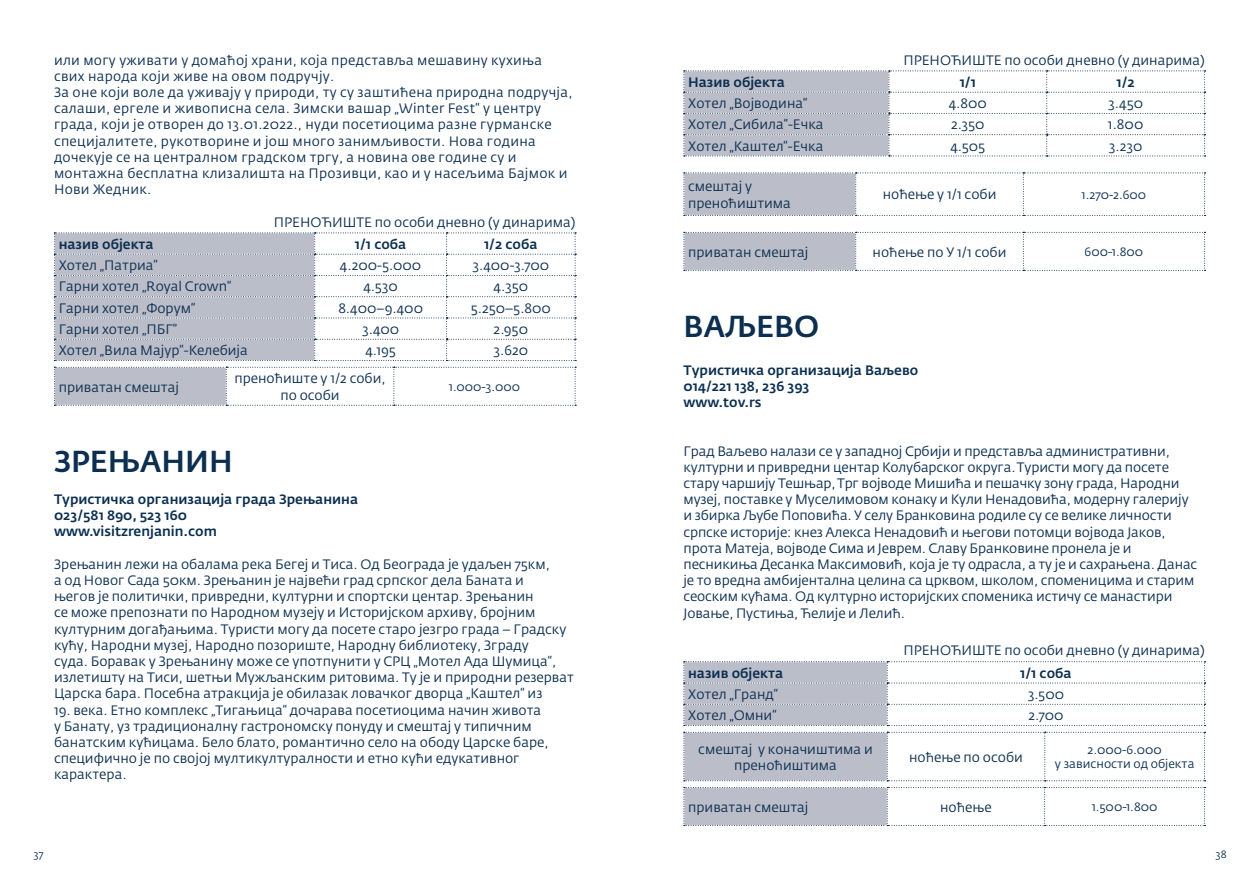
<style>
.page{position:relative;width:1259px;height:893px;background:#fff}
.page>*{position:absolute;margin:0;border:0;box-sizing:border-box;transform-origin:0 0}
.t1{font:500 30px "Fedra Sans Pro";color:#0c2f50}
.t2{font:13.5px/16.2px "Fedra Sans Pro";color:#0c2f50}
.t3{font:13.5px/16.2px "Fedra Sans Pro";letter-spacing:.02em;color:#0c2f50}
.t4{font:500 13.5px/16.2px "Fedra Sans Pro";color:#0c2f50}
.t5{font:12px/14.4px "Fedra Sans Pro";color:#0c2f50;text-align:center}
.t6{font:10.5px "Fedra Sans Pro";color:#0c2f50}
</style>
<div class="page">
<svg style="left:54px;top:233px;width:522px;height:128px"></svg>
<svg style="left:54px;top:367px;width:522px;height:39px"></svg>
<svg style="left:683px;top:71px;width:522px;height:86px"></svg>
<svg style="left:683px;top:173px;width:522px;height:43px"></svg>
<svg style="left:683px;top:232px;width:522px;height:39px"></svg>
<svg style="left:683px;top:661px;width:522px;height:65px"></svg>
<svg style="left:683px;top:732px;width:522px;height:49px"></svg>
<svg style="left:683px;top:787px;width:522px;height:39px"></svg>
<p class="t3" style="left:54px;top:52px;width:520px">или могу уживати у домаћој храни, која представља мешавину кухиња свих народа који живе на овом подручју.<br>За оне који воле да уживају у природи, ту су заштићена природна подручја, салаши, ергеле и живописна села. Зимски вашар „Winter Fest“ у центру града, који је отворен до 13.01.2022., нуди посетиоцима разне гурманске специјалитете, рукотворине и још много занимљивости. Нова година дочекује се на централном градском тргу, а новина ове године су и монтажна бесплатна клизалишта на Прозивци, као и у насељима Бајмок и Нови Жедник.</p>
<p class="t2" style="left:274px;top:214px;width:303px">ПРЕНОЋИШТЕ по особи дневно (у динарима)</p>
<p class="t4" style="left:59px;top:236px;width:97px">назив објекта</p>
<p class="t4" style="left:355px;top:236px;width:53px">1/1 соба</p>
<p class="t4" style="left:484px;top:236px;width:55px">1/2 соба</p>
<p class="t2" style="left:59px;top:257px;width:101px">Хотел „Патриа”</p>
<p class="t2" style="left:340px;top:257px;width:83px">4.200-5.000</p>
<p class="t2" style="left:472px;top:257px;width:78px">3.400-3.700</p>
<p class="t2" style="left:59px;top:279px;width:174px">Гарни хотел „Royal Crown“</p>
<p class="t2" style="left:363px;top:279px;width:36px">4.530</p>
<p class="t2" style="left:493px;top:279px;width:36px">4.350</p>
<p class="t2" style="left:59px;top:300px;width:138px">Гарни хотел „Форум“</p>
<p class="t2" style="left:338px;top:300px;width:86px">8.400–9.400</p>
<p class="t2" style="left:471px;top:300px;width:82px">5.250–5.800</p>
<p class="t2" style="left:59px;top:321px;width:120px">Гарни хотел „ПБГ”</p>
<p class="t2" style="left:362px;top:321px;width:39px">3.400</p>
<p class="t2" style="left:493px;top:321px;width:36px">2.950</p>
<p class="t2" style="left:59px;top:342px;width:191px">Хотел „Вила Мајур“-Келебија</p>
<p class="t2" style="left:365px;top:342px;width:32px">4.195</p>
<p class="t2" style="left:493px;top:342px;width:36px">3.620</p>
<p class="t2" style="left:59px;top:379px;width:122px">приватан смештај</p>
<p class="t2" style="left:234px;top:371px;width:153px;text-align:center">преноћиште у 1/2 соби, по особи</p>
<p class="t5" style="left:449px;top:379px;width:73px">1.000-3.000</p>
<h1 class="t1" style="left:54px;top:442px;width:180px">ЗРЕЊАНИН</h1>
<p class="t4" style="left:54px;top:491px;width:306px">Туристичка организација града Зрењанина<br>023/581 890, 523 160<br>www.visitzrenjanin.com</p>
<p class="t2" style="left:54px;top:556px;width:521px">Зрењанин лежи на обалама река Бегеј и Тиса. Oд Београда је удаљен 75км,<br>а од Новог Сада 50км. Зрењанин је највећи град српског дела Баната и<br>његов је политички, привредни, културни и спортски центар. Зрењанин<br>се може препознати по Народном музеју и Историјском архиву, бројним културним догађањима. Туристи могу да посете старо језгро града – Градску кућу, Народни музеј, Народно позориште, Народну библиотеку, Зграду<br>суда. Боравак у Зрењанину може се употпунити у СРЦ „Мотел Ада Шумица“, излетишту на Тиси, шетњи Мужљанским ритовима. Ту је и природни резерват Царска бара. Посебна атракција је обилазак ловачког дворца „Каштел“ из</p>
<p class="t2" style="left:54px;top:702px;width:496px">19. века. Етно комплекс „Тигањица“ дочарава посетиоцима начин живота у Банату, уз традиционалну гастрономску понуду и смештај у типичним банатским кућицама. Бело блато, романтично село на ободу Царске баре, специфично је по својој мултикултуралности и етно кући едукативног карактера.</p>
<p class="t2" style="left:903px;top:52px;width:303px">ПРЕНОЋИШТЕ по особи дневно (у динарима)</p>
<p class="t4" style="left:688px;top:74px;width:98px">Назив објекта</p>
<p class="t4" style="left:959px;top:74px;width:18px">1/1</p>
<p class="t4" style="left:1116px;top:74px;width:20px">1/2</p>
<p class="t2" style="left:688px;top:95px;width:121px">Хотел „Војводина“</p>
<p class="t2" style="left:948px;top:95px;width:40px">4.800</p>
<p class="t2" style="left:1108px;top:95px;width:36px">3.450</p>
<p class="t2" style="left:688px;top:117px;width:137px">Хотел „Сибила“-Ечка</p>
<p class="t2" style="left:951px;top:117px;width:35px">2.350</p>
<p class="t2" style="left:1108px;top:117px;width:37px">1.800</p>
<p class="t2" style="left:688px;top:138px;width:137px">Хотел „Каштел“-Ечка</p>
<p class="t2" style="left:950px;top:138px;width:36px">4.505</p>
<p class="t2" style="left:1109px;top:138px;width:35px">3.230</p>
<p class="t2" style="left:688px;top:178px;width:104px">смештај у преноћиштима</p>
<p class="t2" style="left:882px;top:187px;width:115px">ноћење у 1/1 соби</p>
<p class="t5" style="left:1081px;top:187px;width:66px">1.270-2.600</p>
<p class="t2" style="left:688px;top:244px;width:122px">приватан смештај</p>
<p class="t2" style="left:872px;top:244px;width:135px">ноћење по У 1/1 соби</p>
<p class="t5" style="left:1084px;top:245px;width:60px">600-1.800</p>
<h1 class="t1" style="left:683px;top:307px;width:137px">ВАЉЕВО</h1>
<p class="t4" style="left:683px;top:362px;width:236px">Туристичка организација Ваљево<br>014/221 138, 236 393<br>www.tov.rs</p>
<p class="t2" style="left:683px;top:443px;width:515px">Град Ваљево налази се у западној Србији и представља административни, културни и привредни центар Колубарског округа. Туристи могу да посете стару чаршију Тешњар, Трг војводе Мишића и пешачку зону града, Народни музеј, поставке у Муселимовом конаку и Кули Ненадовића, модерну галерију и збирка Љубе Поповића. У селу Бранковина родиле су се велике личности српске историје: кнез Алекса Ненадовић и његови потомци војвода Јаков, прота Матеја, војводе Сима и Јеврем. Славу Бранковине пронела је и песникиња Десанка Максимовић, која је ту одрасла, а ту је и сахрањена. Данас је то вредна амбијентална целина са црквом, школом, споменицима и старим сеоским кућама. Од културно историјских споменика истичу се манастири Јовање, Пустиња, Ћелије и Лелић.</p>
<p class="t2" style="left:903px;top:643px;width:303px">ПРЕНОЋИШТЕ по особи дневно (у динарима)</p>
<p class="t4" style="left:688px;top:665px;width:97px">назив објекта</p>
<p class="t4" style="left:1020px;top:665px;width:53px">1/1 соба</p>
<p class="t2" style="left:688px;top:686px;width:92px">Хотел „Гранд“</p>
<p class="t2" style="left:1027px;top:686px;width:38px">3.500</p>
<p class="t2" style="left:688px;top:707px;width:90px">Хотел „Омни“</p>
<p class="t2" style="left:1028px;top:707px;width:37px">2.700</p>
<p class="t2" style="left:698px;top:741px;width:176px;text-align:center">смештај у коначиштима и преноћиштима</p>
<p class="t2" style="left:909px;top:749px;width:115px">ноћење по особи</p>
<p class="t5" style="left:1055px;top:743px;width:141px">2.000-6.000<br>у зависности од објекта</p>
<p class="t2" style="left:688px;top:799px;width:122px">приватан смештај</p>
<p class="t2" style="left:940px;top:799px;width:53px">ноћење</p>
<p class="t5" style="left:1091px;top:800px;width:67px">1.500-1.800</p>
<p class="t6" style="left:34px;top:847px;width:11px">37</p>
<p class="t6" style="left:1215px;top:847px;width:13px">38</p>
</div>
